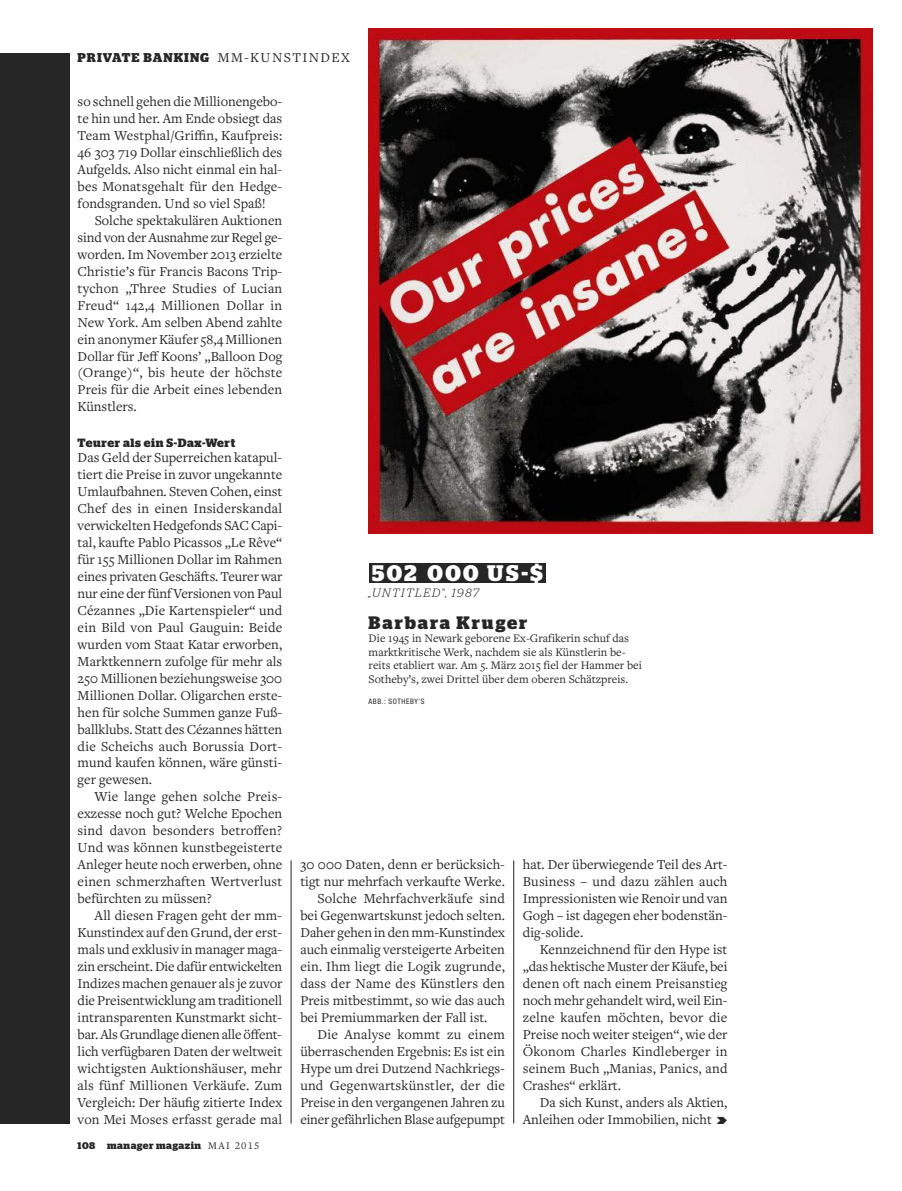
<style>
.page{position:relative;width:902px;height:1191px;background:#fff}
.page>*{position:absolute;margin:0;border:0;box-sizing:border-box;transform-origin:0 0}
.t1{font:700 22.5px "Stag";letter-spacing:.11em;color:#fff}
.t2{font:700 18px "Stag";letter-spacing:.11em;color:#272627}
.t3{font:14.25px/17px "Freight Text Pro";color:#272627;text-align:justify}
.t4{font:700 12.75px "Stag";letter-spacing:.085em;color:#272627}
.t5{font:12px/13.5px "Freight Text Pro";color:#272627}
.t6{font:700 12px "Stag";letter-spacing:.05em;color:#272627}
.t7{font:italic 300 12px "Stag";letter-spacing:.13em;color:#272627}
.t8{font:700 10.2px "Stag";letter-spacing:.05em;color:#272627}
.t9{font:condensed 7.5px "Helvetica Neue LT Std";letter-spacing:.07em;color:#272627}
.s1{font-family:"Freight Text Pro";font-weight:400;font-size:14.1px}
.s2{font-size:9.75px}
.s3{font-family:"Freight Text Pro";font-weight:400;font-size:10.5px}
</style>
<div class="page">
<div style="left:368px;top:563px;width:177px;height:19px;background:#272627"></div>
<hr style="left:513px;top:860px;width:1px;height:263px;background:#272627">
<hr style="left:291px;top:860px;width:1px;height:263px;background:#272627">
<div style="left:0;top:53px;width:70px;height:1070px;background:#272627"></div>
<img style="left:368px;top:29px;width:504px;height:505px">
<p class="t4" style="left:78px;top:53px;width:274px">PRIVATE BANKING <span class="s1">MM-KUNSTINDEx</span></p>
<p class="t3" style="left:78px;top:93px;width:206px">so schnell gehen die Millionengebo&shy;te hin und her. Am Ende obsiegt das Team Westphal/Griffin, Kaufpreis:<br>46 303 719 Dollar einschließlich des Aufgelds. Also nicht einmal ein hal&shy;bes Monatsgehalt für den Hedge&shy;fondsgranden. Und so viel Spaß!</p>
<p class="t3" style="left:78px;top:211px;width:206px;text-indent:17px">Solche spektakulären Auktionen sind von der Ausnahme zur Regel ge&shy;worden. Im November 2013 erzielte Christie’s für Francis Bacons Trip&shy;tychon „Three Studies of Lucian Freud“ 142,4 Millionen Dollar in New York. Am selben Abend zahlte ein anonymer Käufer 58,4 Millionen Dollar für Jeff Koons’ „Balloon Dog (Orange)“, bis heute der höchste Preis für die Arbeit eines lebenden Künstlers.</p>
<p class="t6" style="left:78px;top:439px;width:159px">Teurer als ein S-Dax-Wert</p>
<p class="t3" style="left:78px;top:449px;width:206px">Das Geld der Superreichen katapul&shy;tiert die Preise in zuvor ungekannte Umlaufbahnen. Steven Cohen, einst Chef des in einen Insiderskandal verwickelten Hedgefonds SAC Capi&shy;tal, kaufte Pablo Picassos „Le Rêve“ für 155 Millionen Dollar im Rahmen eines privaten Geschäfts. Teurer war nur eine der fünfVersionen von Paul Cézannes „Die Kartenspieler“ und ein Bild von Paul Gauguin: Beide wurden vom Staat Katar erworben, Marktkennern zufolge für mehr als 250 Millionen beziehungsweise 300<br>Millionen Dollar. Oligarchen erste&shy;hen für solche Summen ganze Fuß&shy;ballklubs. Statt des Cézannes hätten die Scheichs auch Borussia Dort&shy;mund kaufen können, wäre günsti&shy;ger gewesen.</p>
<p class="t3" style="left:78px;top:788px;width:206px;text-indent:17px">Wie lange gehen solche Preis&shy;exzesse noch gut? Welche Epochen sind davon besonders betroffen?<br>Und was können kunstbegeisterte Anleger heute noch erwerben, ohne einen schmerzhaften Wertverlust befürchten zu müssen?</p>
<p class="t3" style="left:78px;top:906px;width:206px;text-indent:17px">All diesen Fragen geht der mm-Kunstindex auf den Grund, der erst&shy;mals und exklusiv in manager maga&shy;zin erscheint. Die dafür entwickelten Indizes machen genauer als je zuvor die Preisentwicklung am traditionell intransparenten Kunstmarkt sicht&shy;bar.AlsGrundlage dienen alle öffent&shy;lich verfügbaren Daten der weltweit wichtigsten Auktionshäuser, mehr als fünf Millionen Verkäufe. Zum Vergleich: Der häufig zitierte Index von Mei Moses erfasst gerade mal</p>
<p class="t8" style="left:78px;top:1141px;width:183px"><span class="s2">108</span> manager magazin <span class="s3">MAI 2015</span></p>
<h1 class="t1" style="left:372px;top:565px;width:172px">502 000 US-$</h1>
<p class="t7" style="left:368px;top:589px;width:112px">„UNTITLED“, 1987</p>
<p class="t2" style="left:368px;top:616px;width:160px">Barbara Kruger</p>
<p class="t5" style="left:368px;top:631px;width:275px">Die 1945 in Newark geborene Ex-Grafikerin schuf das marktkritische Werk, nachdem sie als Künstlerin be&shy;reits etabliert war. Am 5. März 2015 fiel der Hammer bei Sotheby’s, zwei Drittel über dem oberen Schätzpreis.</p>
<p class="t9" style="left:368px;top:698px;width:57px">ABB.: SOTHEBY’S</p>
<p class="t3" style="left:300px;top:855px;width:206px">30 000 Daten, denn er berücksich-</p>
<p class="t3" style="left:300px;top:872px;width:206px">tigt nur mehrfach verkaufte Werke.</p>
<p class="t3" style="left:317px;top:889px;width:189px">Solche Mehrfachverkäufe sind</p>
<p class="t3" style="left:300px;top:906px;width:206px">bei Gegenwartskunst jedoch selten.</p>
<p class="t3" style="left:300px;top:923px;width:206px">Daher gehen in den mm-Kunstindex</p>
<p class="t3" style="left:300px;top:940px;width:206px">auch einmalig versteigerte Arbeiten</p>
<p class="t3" style="left:300px;top:957px;width:206px">ein. Ihm liegt die Logik zugrunde,</p>
<p class="t3" style="left:300px;top:974px;width:206px">dass der Name des Künstlers den</p>
<p class="t3" style="left:300px;top:991px;width:206px">Preis mitbestimmt, so wie das auch</p>
<p class="t3" style="left:300px;top:1008px;width:189px">bei Premiummarken der Fall ist.</p>
<p class="t3" style="left:317px;top:1025px;width:189px">Die Analyse kommt zu einem</p>
<p class="t3" style="left:300px;top:1042px;width:206px">überraschenden Ergebnis: Es ist ein</p>
<p class="t3" style="left:300px;top:1059px;width:206px">Hype um drei Dutzend Nachkriegs-</p>
<p class="t3" style="left:300px;top:1076px;width:206px">und Gegenwartskünstler, der die</p>
<p class="t3" style="left:300px;top:1093px;width:206px">Preise in den vergangenen Jahren zu</p>
<p class="t3" style="left:300px;top:1110px;width:206px">einer gefährlichen Blase aufgepumpt</p>
<p class="t3" style="left:523px;top:855px;width:206px">hat. Der überwiegende Teil des Art-Business – und dazu zählen auch Impressionisten wie Renoir und van Gogh – ist dagegen eher bodenstän&shy;dig-solide.</p>
<p class="t3" style="left:523px;top:940px;width:206px;text-indent:17px">Kennzeichnend für den Hype ist „das hektische Muster der Käufe, bei denen oft nach einem Preisanstieg noch mehr gehandelt wird, weil Ein&shy;zelne kaufen möchten, bevor die Preise noch weiter steigen“, wie der Ökonom Charles Kindleberger in seinem Buch „Manias, Panics, and Crashes“ erklärt.</p>
<p class="t3" style="left:523px;top:1093px;width:206px;text-indent:17px">Da sich Kunst, anders als Aktien,<br>Anleihen oder Immobilien, nicht</p>
</div>
